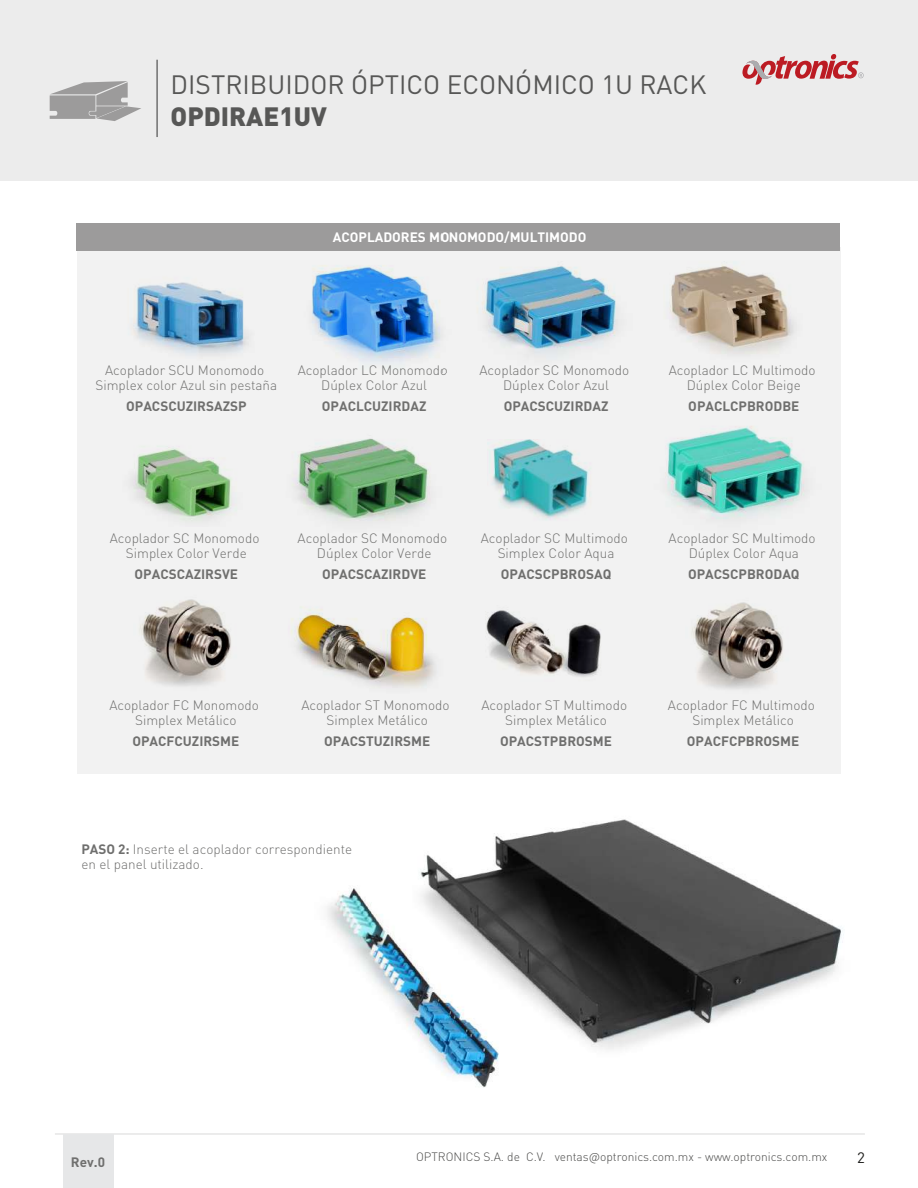
<style>
.page{position:relative;width:918px;height:1188px;background:#fff}
.page>*{position:absolute;margin:0;border:0;box-sizing:border-box;transform-origin:0 0}
.t1{font:26.25px "DIN Pro";color:#575756}
.t2{font:900 26.25px "DIN Pro";color:#575756}
.t3{font:15px "DIN Pro";color:#1d1d1b}
.t4{font:300 13.5px/15px "DIN Pro";color:#6f6f6e;text-align:center}
.t5{font:700 13.5px "DIN Pro";color:#6f6f6e}
.t6{font:700 13.5px "DIN Pro";color:#fff}
.t7{font:300 12px "DIN Pro";color:#4a4a49}
.s1{font-weight:700}
</style>
<div class="page">
<img style="left:327px;top:819px;width:514px;height:269px">
<div style="left:0;top:0;width:918px;height:181px;background:#ececec"></div>
<svg style="left:742px;top:54px;width:122px;height:31px"></svg>
<hr style="left:55px;top:1134px;width:810px;height:1px;background:#d9d9d9">
<div style="left:63px;top:1134px;width:50px;height:53px;background:#e6e7e8"></div>
<hr style="left:156px;top:60px;width:2px;height:77px;background:#666565">
<svg style="left:50px;top:81px;width:91px;height:40px"></svg>
<div style="left:78px;top:247px;width:763px;height:526px;background:#f2f2f2"></div>
<img style="left:667px;top:426px;width:138px;height:94px">
<img style="left:292px;top:438px;width:139px;height:83px">
<img style="left:132px;top:448px;width:100px;height:74px">
<img style="left:486px;top:610px;width:115px;height:67px">
<img style="left:488px;top:439px;width:101px;height:81px">
<img style="left:139px;top:599px;width:92px;height:87px">
<div style="left:77px;top:223px;width:763px;height:27px;background:#9c9b9b"></div>
<img style="left:273px;top:250px;width:169px;height:112px">
<img style="left:652px;top:250px;width:173px;height:105px">
<img style="left:291px;top:609px;width:145px;height:79px">
<img style="left:691px;top:602px;width:92px;height:87px">
<img style="left:133px;top:282px;width:116px;height:73px">
<img style="left:442px;top:250px;width:210px;height:107px">
<h1 class="t1" style="left:171px;top:67px;width:537px">DISTRIBUIDOR ÓPTICO ECONÓMICO 1U RACK</h1>
<h1 class="t2" style="left:171px;top:98px;width:158px">OPDIRAE1UV</h1>
<p class="t6" style="left:333px;top:228px;width:255px">ACOPLADORES MONOMODO/MULTIMODO</p>
<p class="t4" style="left:95px;top:362px;width:183px">Acoplador SCU Monomodo<br>Simplex color Azul sin pestaña</p>
<p class="t5" style="left:126px;top:397px;width:122px">OPACSCUZIRSAZSP</p>
<p class="t4" style="left:298px;top:362px;width:151px">Acoplador LC Monomodo<br>Dúplex Color Azul</p>
<p class="t5" style="left:322px;top:397px;width:106px">OPACLCUZIRDAZ</p>
<p class="t4" style="left:480px;top:362px;width:151px">Acoplador SC Monomodo<br>Dúplex Color Azul</p>
<p class="t5" style="left:504px;top:397px;width:106px">OPACSCUZIRDAZ</p>
<p class="t4" style="left:669px;top:362px;width:148px">Acoplador LC Multimodo<br>Dúplex Color Beige</p>
<p class="t5" style="left:688px;top:397px;width:113px">OPACLCPBRODBE</p>
<p class="t4" style="left:110px;top:530px;width:151px">Acoplador SC Monomodo<br>Simplex Color Verde</p>
<p class="t5" style="left:135px;top:565px;width:105px">OPACSCAZIRSVE</p>
<p class="t4" style="left:298px;top:530px;width:151px">Acoplador SC Monomodo<br>Dúplex Color Verde</p>
<p class="t5" style="left:322px;top:565px;width:106px">OPACSCAZIRDVE</p>
<p class="t4" style="left:481px;top:530px;width:149px">Acoplador SC Multimodo<br>Simplex Color Aqua</p>
<p class="t5" style="left:501px;top:565px;width:112px">OPACSCPBROSAQ</p>
<p class="t4" style="left:669px;top:530px;width:149px">Acoplador SC Multimodo<br>Dúplex Color Aqua</p>
<p class="t5" style="left:688px;top:565px;width:113px">OPACSCPBRODAQ</p>
<p class="t4" style="left:109px;top:697px;width:151px">Acoplador FC Monomodo<br>Simplex Metálico</p>
<p class="t5" style="left:132px;top:732px;width:108px">OPACFCUZIRSME</p>
<p class="t4" style="left:301px;top:697px;width:150px">Acoplador ST Monomodo<br>Simplex Metálico</p>
<p class="t5" style="left:324px;top:732px;width:108px">OPACSTUZIRSME</p>
<p class="t4" style="left:482px;top:697px;width:147px">Acoplador ST Multimodo<br>Simplex Metálico</p>
<p class="t5" style="left:500px;top:732px;width:113px">OPACSTPBROSME</p>
<p class="t4" style="left:81px;top:842px;width:272px;text-align:left"><span class="s1">PASO 2:</span> Inserte el acoplador correspondiente en el panel utilizado.</p>
<p class="t4" style="left:668px;top:697px;width:148px">Acoplador FC Multimodo<br>Simplex Metálico</p>
<p class="t5" style="left:687px;top:732px;width:114px">OPACFCPBROSME</p>
<p class="t5" style="left:71px;top:1153px;width:36px">Rev.0</p>
<p class="t7" style="left:416px;top:1149px;width:413px">OPTRONICS S.A. de C.V. ventas@optronics.com.mx - www.optronics.com.mx</p>
<p class="t3" style="left:857px;top:1148px;width:9px">2</p>
</div>
